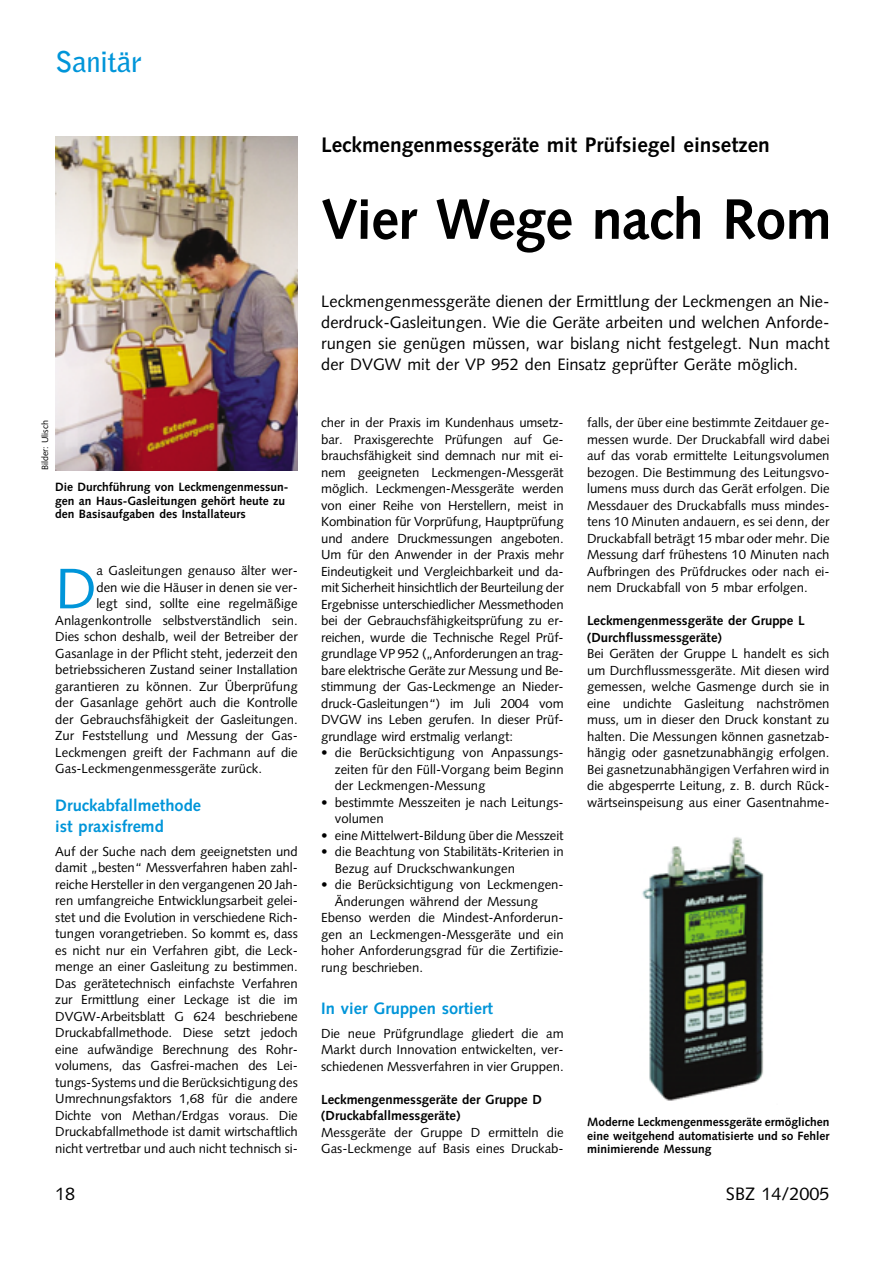
<style>
.page{position:relative;width:893px;height:1263px;background:#fff}
.page>*{position:absolute;margin:0;border:0;box-sizing:border-box;transform-origin:0 0}
.t1{font:57.15px "Syntax";color:#0095d9}
.t2{font:700 57px "Syntax";letter-spacing:-.01em;color:#000}
.t3{font:700 28.5px "Bell Gothic";letter-spacing:-.01em;color:#0095d9}
.t4{font:700 21px "Syntax";color:#000}
.t5{font:18px "Syntax";color:#000}
.t6{font:16.5px/21px "Syntax";color:#000;text-align:justify}
.t7{font:700 16.5px/21px "Syntax";color:#0095d9}
.t8{font:13.2px/16.5px "Syntax";color:#000;text-align:justify}
.t9{font:700 13.2px/16.5px "Syntax";color:#000}
.t10{font:700 12px/13.5px "Syntax";color:#000}
.t11{font:9px "Syntax";color:#000}
</style>
<div class="page">
<img style="left:55px;top:136px;width:243px;height:334px">
<img style="left:642px;top:837px;width:122px;height:264px">
<h3 class="t3" style="left:55px;top:51px;width:88px">Sanitär</h3>
<p class="t11" style="left:41px;top:470px;width:52px;rotate:-90deg">Bilder: Ulisch</p>
<p class="t10" style="left:55px;top:481px;width:234px">Die Durchführung von Leckmengenmessun&shy;gen an Haus-Gasleitungen gehört heute zu den Basisaufgaben des Installateurs</p>
<h1 class="t1" style="left:55px;top:565px;width:43px">D</h1>
<p class="t8" style="left:96px;top:564px;width:203px">a Gasleitungen genauso älter wer-</p>
<p class="t8" style="left:96px;top:580px;width:203px">den wie die Häuser in denen sie ver-</p>
<p class="t8" style="left:96px;top:597px;width:203px">legt sind, sollte eine regelmäßige</p>
<p class="t8" style="left:55px;top:613px;width:244px">Anlagenkontrolle selbstverständlich sein.</p>
<p class="t8" style="left:55px;top:630px;width:244px">Dies schon deshalb, weil der Betreiber der</p>
<p class="t8" style="left:55px;top:646px;width:244px">Gasanlage in der Pflicht steht, jederzeit den</p>
<p class="t8" style="left:55px;top:663px;width:244px">betriebssicheren Zustand seiner Installation</p>
<p class="t8" style="left:55px;top:679px;width:244px">garantieren zu können. Zur Überprüfung</p>
<p class="t8" style="left:55px;top:696px;width:244px">der Gasanlage gehört auch die Kontrolle</p>
<p class="t8" style="left:55px;top:712px;width:244px">der Gebrauchsfähigkeit der Gasleitungen.</p>
<p class="t8" style="left:55px;top:729px;width:244px">Zur Feststellung und Messung der Gas-</p>
<p class="t8" style="left:55px;top:745px;width:244px">Leckmengen greift der Fachmann auf die</p>
<p class="t8" style="left:55px;top:762px;width:208px">Gas-Leckmengenmessgeräte zurück.</p>
<p class="t7" style="left:55px;top:796px;width:147px">Druckabfallmethode ist praxisfremd</p>
<p class="t8" style="left:55px;top:844px;width:244px">Auf der Suche nach dem geeignetsten und damit „besten“ Messverfahren haben zahl&shy;reiche Hersteller in den vergangenen 20 Jah&shy;ren umfangreiche Entwicklungsarbeit gelei&shy;stet und die Evolution in verschiedene Rich&shy;tungen vorangetrieben. So kommt es, dass es nicht nur ein Verfahren gibt, die Leck&shy;menge an einer Gasleitung zu bestimmen.<br>Das gerätetechnisch einfachste Verfahren zur Ermittlung einer Leckage ist die im DVGW-Arbeitsblatt G 624 beschriebene Druckabfallmethode. Diese setzt jedoch eine aufwändige Berechnung des Rohr&shy;volumens, das Gasfrei-machen des Lei&shy;tungs-Systems und die Berücksichtigung des Umrechnungsfaktors 1,68 für die andere Dichte von Methan/Erdgas voraus. Die Druckabfallmethode ist damit wirtschaftlich nicht vertretbar und auch nicht technisch si-</p>
<h3 class="t4" style="left:321px;top:136px;width:450px">Leckmengenmessgeräte mit Prüfsiegel einsetzen</h3>
<h2 class="t2" style="left:321px;top:196px;width:512px">Vier Wege nach Rom</h2>
<p class="t6" style="left:321px;top:293px;width:510px">Leckmengenmessgeräte dienen der Ermittlung der Leckmengen an Nie&shy;derdruck-Gasleitungen. Wie die Geräte arbeiten und welchen Anforde&shy;rungen sie genügen müssen, war bislang nicht festgelegt. Nun macht der DVGW mit der VP 952 den Einsatz geprüfter Geräte möglich.</p>
<p class="t8" style="left:321px;top:416px;width:244px">cher in der Praxis im Kundenhaus umsetz&shy;bar. Praxisgerechte Prüfungen auf Ge&shy;brauchsfähigkeit sind demnach nur mit ei&shy;nem geeigneten Leckmengen-Messgerät möglich. Leckmengen-Messgeräte werden von einer Reihe von Herstellern, meist in Kombination für Vorprüfung, Hauptprüfung und andere Druckmessungen angeboten.<br>Um für den Anwender in der Praxis mehr Eindeutigkeit und Vergleichbarkeit und da&shy;mit Sicherheit hinsichtlich der Beurteilung der Ergebnisse unterschiedlicher Messmethoden bei der Gebrauchsfähigkeitsprüfung zu er&shy;reichen, wurde die Technische Regel Prüf&shy;grundlage VP 952 („Anforderungen an trag&shy;bare elektrische Geräte zur Messung und Be&shy;stimmung der Gas-Leckmenge an Nieder&shy;druck-Gasleitungen“) im Juli 2004 vom DVGW ins Leben gerufen. In dieser Prüf&shy;grundlage wird erstmalig verlangt:</p>
<p class="t8" style="left:335px;top:746px;width:230px;text-indent:-14px">• die Berücksichtigung von Anpassungs&shy;zeiten für den Füll-Vorgang beim Beginn der Leckmengen-Messung</p>
<p class="t8" style="left:335px;top:795px;width:230px;text-indent:-14px">• bestimmte Messzeiten je nach Leitungs&shy;volumen</p>
<p class="t8" style="left:321px;top:828px;width:244px">• eine Mittelwert-Bildung über die Messzeit</p>
<p class="t8" style="left:335px;top:845px;width:230px;text-indent:-14px">• die Beachtung von Stabilitäts-Kriterien in<br>Bezug auf Druckschwankungen</p>
<p class="t8" style="left:321px;top:878px;width:244px">• die Berücksichtigung von Leckmengen-</p>
<p class="t8" style="left:335px;top:894px;width:205px">Änderungen während der Messung</p>
<p class="t8" style="left:321px;top:911px;width:244px">Ebenso werden die Mindest-Anforderun-</p>
<p class="t8" style="left:321px;top:927px;width:244px">gen an Leckmengen-Messgeräte und ein</p>
<p class="t8" style="left:321px;top:944px;width:244px">hoher Anforderungsgrad für die Zertifizie-</p>
<p class="t8" style="left:321px;top:960px;width:103px">rung beschrieben.</p>
<p class="t7" style="left:321px;top:999px;width:173px">In vier Gruppen sortiert</p>
<p class="t8" style="left:321px;top:1026px;width:244px">Die neue Prüfgrundlage gliedert die am Markt durch Innovation entwickelten, ver&shy;schiedenen Messverfahren in vier Gruppen.</p>
<p class="t9" style="left:321px;top:1092px;width:222px">Leckmengenmessgeräte der Gruppe D (Druckabfallmessgeräte)</p>
<p class="t8" style="left:321px;top:1125px;width:244px">Messgeräte der Gruppe D ermitteln die<br>Gas-Leckmenge auf Basis eines Druckab-</p>
<p class="t8" style="left:587px;top:416px;width:244px">falls, der über eine bestimmte Zeitdauer ge&shy;messen wurde. Der Druckabfall wird dabei auf das vorab ermittelte Leitungsvolumen bezogen. Die Bestimmung des Leitungsvo&shy;lumens muss durch das Gerät erfolgen. Die Messdauer des Druckabfalls muss mindes&shy;tens 10 Minuten andauern, es sei denn, der Druckabfall beträgt 15 mbar oder mehr. Die Messung darf frühestens 10 Minuten nach Aufbringen des Prüfdruckes oder nach ei&shy;nem Druckabfall von 5 mbar erfolgen.</p>
<p class="t9" style="left:587px;top:613px;width:219px">Leckmengenmessgeräte der Gruppe L (Durchflussmessgeräte)</p>
<p class="t8" style="left:587px;top:647px;width:244px">Bei Geräten der Gruppe L handelt es sich um Durchflussmessgeräte. Mit diesen wird gemessen, welche Gasmenge durch sie in eine undichte Gasleitung nachströmen muss, um in dieser den Druck konstant zu halten. Die Messungen können gasnetzab&shy;hängig oder gasnetzunabhängig erfolgen.<br>Bei gasnetzunabhängigen Verfahren wird in die abgesperrte Leitung, z. B. durch Rück&shy;wärtseinspeisung aus einer Gasentnahme-</p>
<p class="t10" style="left:587px;top:1116px;width:244px;text-align:justify">Moderne Leckmengenmessgeräte ermöglichen eine weitgehend automatisierte und so Fehler minimierende Messung</p>
<h3 class="t5" style="left:55px;top:1186px;width:22px">18</h3>
<h3 class="t5" style="left:726px;top:1186px;width:105px">SBZ 14/2005</h3>
</div>
